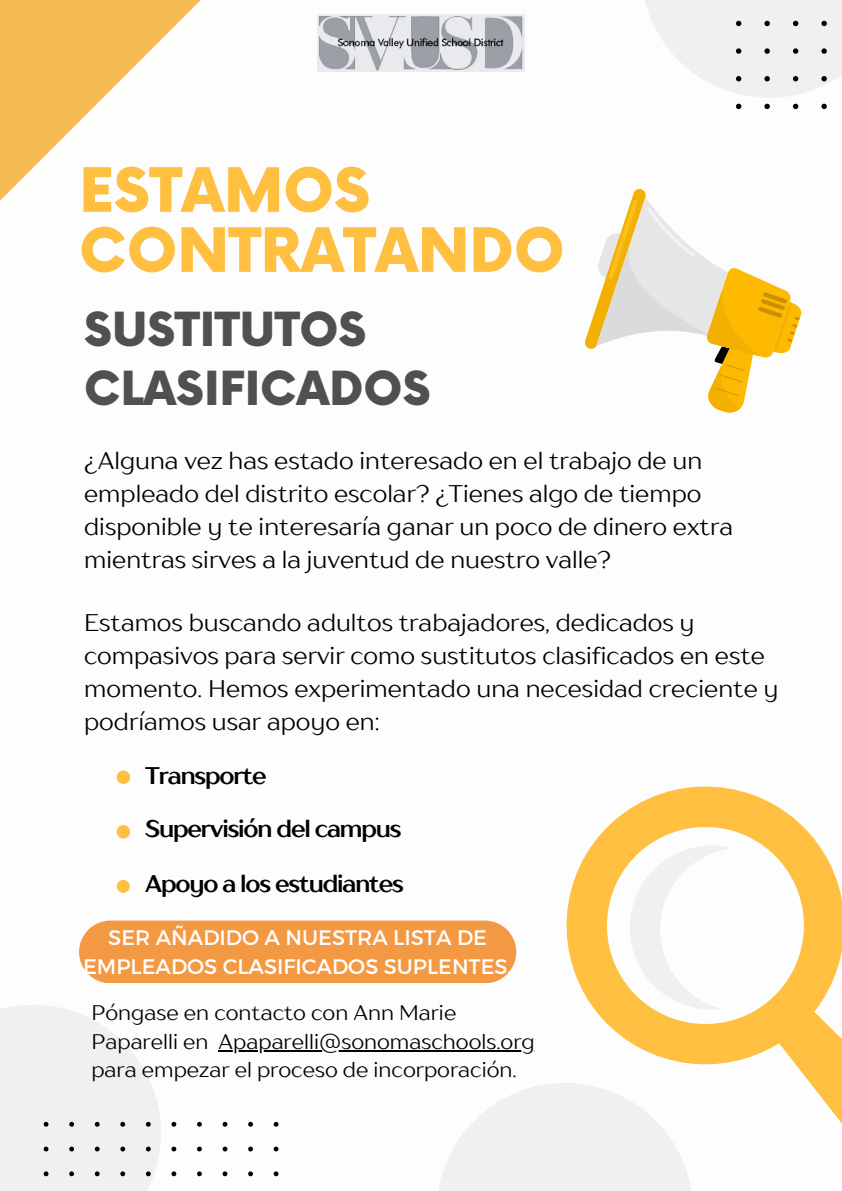
<style>
.page{position:relative;width:842px;height:1191px;background:#fff}
.page>*{position:absolute;margin:0;border:0;box-sizing:border-box;transform-origin:0 0}
.t1{font:900 59.5px/60px "Now";color:#ffbf40}
.t2{font:900 45.8px "Now";color:#505050}
.t3{font:24px/33px "TT Drugs";color:#000}
.t4{font:700 24px "TT Drugs";letter-spacing:-.05em;color:#000}
.t5{font:21px/28.5px "TT Drugs";color:#000}
.t6{font:21px/28.5px "Montserrat";color:#fff;text-align:center}
</style>
<div class="page">
<svg style="left:585px;top:189px;width:217px;height:224px"></svg>
<div style="left:0;top:1004px;width:161px;height:186px;background:linear-gradient(to right,#eee,#f7f7f7)"></div>
<svg style="left:566px;top:786px;width:276px;height:338px"></svg>
<svg style="left:630px;top:845px;width:102px;height:164px"></svg>
<svg style="left:44px;top:1121px;width:235px;height:69px"></svg>
<div style="left:437px;top:1082px;width:256px;height:108px;background:linear-gradient(to right,#f3f3f3,#f3f3f3)"></div>
<div style="left:641px;top:0;width:201px;height:98px;background:linear-gradient(to bottom,#eee,#fbfbfb)"></div>
<svg style="left:736px;top:0;width:106px;height:109px"></svg>
<svg style="left:0;top:0;width:201px;height:201px"></svg>
<div style="left:79px;top:920px;width:437px;height:63px;background:#f39944"></div>
<div style="left:117px;top:770px;width:13px;height:13px;background:#ffbf40;border-radius:50%"></div>
<div style="left:117px;top:825px;width:13px;height:13px;background:#ffbf40;border-radius:50%"></div>
<div style="left:117px;top:879px;width:13px;height:13px;background:#ffbf40;border-radius:50%"></div>
<img style="left:317px;top:14px;width:207px;height:58px">
<hr style="left:219px;top:1050px;width:316px;height:1px;background:#000">
<p class="t1" style="left:79px;top:164px;width:487px">ESTAMOS<br>CONTRATANDO</p>
<p class="t2" style="left:84px;top:305px;width:284px">SUSTITUTOS</p>
<p class="t2" style="left:84px;top:364px;width:348px">CLASIFICADOS</p>
<p class="t3" style="left:84px;top:443px;width:650px">¿Alguna vez has estado interesado en el trabajo de un empleado del distrito escolar? ¿Tienes algo de tiempo disponible y te interesaría ganar un poco de dinero extra mientras sirves a la juventud de nuestro valle?</p>
<p class="t3" style="left:84px;top:605px;width:696px">Estamos buscando adultos trabajadores, dedicados y compasivos para servir como sustitutos clasificados en este momento. Hemos experimentado una necesidad creciente y podríamos usar apoyo en:</p>
<p class="t4" style="left:145px;top:760px;width:123px">Transporte</p>
<p class="t4" style="left:145px;top:813px;width:258px">Supervisión del campus</p>
<p class="t4" style="left:145px;top:868px;width:260px">Apoyo a los estudiantes</p>
<p class="t6" style="left:83px;top:922px;width:430px">SER AÑADIDO A NUESTRA LISTA DE<br>EMPLEADOS CLASIFICADOS SUPLENTES,</p>
<p class="t5" style="left:91px;top:998px;width:445px">Póngase en contacto con Ann Marie<br>Paparelli en Apaparelli@sonomaschools.org para empezar el proceso de incorporación.</p>
</div>
